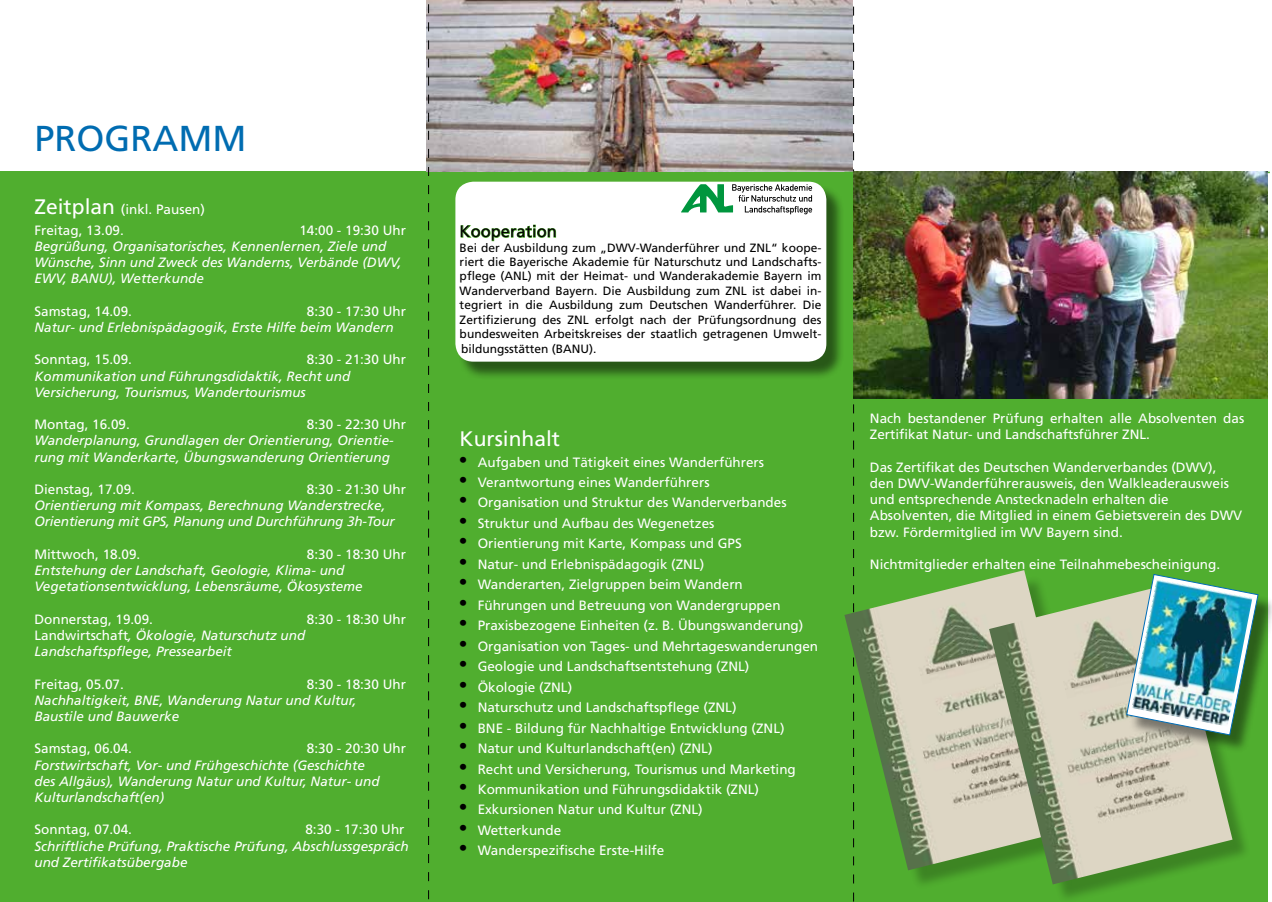
<style>
.page{position:relative;width:1272px;height:902px;background:#fff}
.page>*{position:absolute;margin:0;border:0;box-sizing:border-box;transform-origin:0 0}
.t1{font:36px "Frobisher";color:#006cb1}
.t2{font:21px "Frobisher";color:#fff}
.t3{font:16.5px "Frobisher";color:#000}
.t4{font:13.5px/16.2px "Frobisher";color:#fff}
.t5{font:italic 13.5px/16.2px "Frobisher";color:#fff}
.t6{font:12px/14.4px "Frobisher";color:#000;text-align:justify}
.s1{font-size:21px}
.s2{font-style:normal}
.s3{font-family:"Arial";font-weight:700;font-size:21px;color:#000}
</style>
<div class="page">
<div style="left:0;top:171px;width:1267px;height:730px;background:#50ae2f"></div>
<div style="left:457px;top:184px;width:388px;height:196px;background:#000;opacity:.5"></div>
<div style="left:455px;top:182px;width:371px;height:179px;background:#fff;border-radius:18px"></div>
<svg style="left:460px;top:225px;width:96px;height:16px"></svg>
<svg style="left:681px;top:184px;width:131px;height:30px"></svg>
<img style="left:426px;top:0;width:426px;height:171px">
<hr style="left:844px;top:172px;width:425px;height:1px;background:#50ae2f">
<svg style="left:853px;top:7px;width:1px;height:894px"></svg>
<svg style="left:428px;top:4px;width:1px;height:896px"></svg>
<img style="left:853px;top:171px;width:414px;height:228px">
<div style="left:848px;top:575px;width:259px;height:314px;background:#000;opacity:.24"></div>
<img style="left:844px;top:570px;width:243px;height:300px">
<div style="left:993px;top:589px;width:259px;height:312px;background:#000;opacity:.24"></div>
<img style="left:989px;top:584px;width:243px;height:300px">
<div style="left:1128px;top:576px;width:143px;height:177px;background:#000;opacity:.45"></div>
<img style="left:1125px;top:574px;width:133px;height:161px">
<h1 class="t1" style="left:34px;top:117px;width:213px">PROGRAMM</h1>
<p class="t4" style="left:34px;top:199px;width:172px;line-height:20.4px"><span class="s1">Zeitplan</span> (inkl. Pausen)<br>Freitag, 13.09.</p>
<p class="t4" style="left:299px;top:222px;width:108px">14:00 - 19:30 Uhr</p>
<p class="t5" style="left:34px;top:238px;width:369px">Begrüßung, Organisatorisches, Kennenlernen, Ziele und<br>Wünsche, Sinn und Zweck des Wanderns, Verbände (DWV,<br>EWV, BANU), Wetterkunde</p>
<p class="t4" style="left:34px;top:303px;width:99px">Samstag, 14.09.</p>
<p class="t4" style="left:307px;top:303px;width:101px">8:30 - 17:30 Uhr</p>
<p class="t5" style="left:34px;top:319px;width:361px">Natur- und Erlebnispädagogik, Erste Hilfe beim Wandern</p>
<p class="t4" style="left:34px;top:351px;width:99px">Sonntag, 15.09.</p>
<p class="t4" style="left:307px;top:351px;width:101px">8:30 - 21:30 Uhr</p>
<p class="t5" style="left:34px;top:367px;width:317px">Kommunikation und Führungsdidaktik, Recht und<br>Versicherung, Tourismus, Wandertourismus</p>
<p class="t4" style="left:34px;top:416px;width:97px">Montag, 16.09.</p>
<p class="t4" style="left:307px;top:416px;width:101px">8:30 - 22:30 Uhr</p>
<p class="t5" style="left:34px;top:432px;width:361px">Wanderplanung, Grundlagen der Orientierung, Orientie&shy;rung mit Wanderkarte, Übungswanderung Orientierung</p>
<p class="t4" style="left:34px;top:481px;width:102px">Dienstag, 17.09.</p>
<p class="t4" style="left:307px;top:481px;width:101px">8:30 - 21:30 Uhr</p>
<p class="t5" style="left:34px;top:497px;width:362px">Orientierung mit Kompass, Berechnung Wanderstrecke,<br>Orientierung mit GPS, Planung und Durchführung 3h-Tour</p>
<p class="t4" style="left:34px;top:546px;width:107px">Mittwoch, 18.09.</p>
<p class="t4" style="left:307px;top:546px;width:101px">8:30 - 18:30 Uhr</p>
<p class="t5" style="left:34px;top:562px;width:330px">Entstehung der Landschaft, Geologie, Klima- und<br>Vegetationsentwicklung, Lebensräume, Ökosysteme</p>
<p class="t4" style="left:34px;top:610px;width:120px">Donnerstag, 19.09.</p>
<p class="t4" style="left:307px;top:610px;width:101px">8:30 - 18:30 Uhr</p>
<p class="t5" style="left:34px;top:627px;width:272px"><span class="s2">Landwirtschaft</span>, Ökologie, Naturschutz und<br>Landschaftspflege, Pressearbeit</p>
<p class="t4" style="left:34px;top:675px;width:91px">Freitag, 05.07.</p>
<p class="t4" style="left:307px;top:675px;width:101px">8:30 - 18:30 Uhr</p>
<p class="t5" style="left:34px;top:691px;width:323px">Nachhaltigkeit, BNE, Wanderung Natur und Kultur,<br>Baustile und Bauwerke</p>
<p class="t4" style="left:34px;top:740px;width:99px">Samstag, 06.04.</p>
<p class="t4" style="left:307px;top:740px;width:101px">8:30 - 20:30 Uhr</p>
<p class="t5" style="left:34px;top:756px;width:347px">Forstwirtschaft, Vor- und Frühgeschichte (Geschichte des Allgäus), Wanderung Natur und Kultur, Natur- und<br>Kulturlandschaft(en)</p>
<p class="t4" style="left:34px;top:821px;width:99px">Sonntag, 07.04.</p>
<p class="t4" style="left:305px;top:821px;width:101px">8:30 - 17:30 Uhr</p>
<p class="t5" style="left:34px;top:837px;width:376px">Schriftliche Prüfung, Praktische Prüfung, Abschlussgespräch und Zertifikatsübergabe</p>
<p class="t3" style="left:459px;top:222px;width:99px">Kooperation</p>
<p class="t6" style="left:459px;top:240px;width:363px">Bei der Ausbildung zum „DWV-Wanderführer und ZNL“ koope&shy;riert die Bayerische Akademie für Naturschutz und Landschafts&shy;pflege (ANL) mit der Heimat- und Wanderakademie Bayern im Wanderverband Bayern. Die Ausbildung zum ZNL ist dabei in&shy;tegriert in die Ausbildung zum Deutschen Wanderführer. Die Zertifizierung des ZNL erfolgt nach der Prüfungsordnung des bundesweiten Arbeitskreises der staatlich getragenen Umwelt&shy;bildungsstätten (BANU).</p>
<h2 class="t2" style="left:459px;top:426px;width:102px">Kursinhalt</h2>
<p class="t4" style="left:459px;top:453px;width:306px"><span class="s3">•</span> Aufgaben und Tätigkeit eines Wanderführers</p>
<p class="t4" style="left:459px;top:474px;width:251px"><span class="s3">•</span> Verantwortung eines Wanderführers</p>
<p class="t4" style="left:459px;top:494px;width:328px"><span class="s3">•</span> Organisation und Struktur des Wanderverbandes</p>
<p class="t4" style="left:459px;top:515px;width:256px"><span class="s3">•</span> Struktur und Aufbau des Wegenetzes</p>
<p class="t4" style="left:459px;top:535px;width:284px"><span class="s3">•</span> Orientierung mit Karte, Kompass und GPS</p>
<p class="t4" style="left:459px;top:556px;width:246px"><span class="s3">•</span> Natur- und Erlebnispädagogik (ZNL)</p>
<p class="t4" style="left:459px;top:576px;width:285px"><span class="s3">•</span> Wanderarten, Zielgruppen beim Wandern</p>
<p class="t4" style="left:459px;top:596px;width:322px"><span class="s3">•</span> Führungen und Betreuung von Wandergruppen</p>
<p class="t4" style="left:459px;top:617px;width:345px"><span class="s3">•</span> Praxisbezogene Einheiten (z. B. Übungswanderung)</p>
<p class="t4" style="left:459px;top:637px;width:360px"><span class="s3">•</span> Organisation von Tages- und Mehrtageswanderungen</p>
<p class="t4" style="left:459px;top:658px;width:291px"><span class="s3">•</span> Geologie und Landschaftsentstehung (ZNL)</p>
<p class="t4" style="left:459px;top:678px;width:114px"><span class="s3">•</span> Ökologie (ZNL)</p>
<p class="t4" style="left:459px;top:699px;width:278px"><span class="s3">•</span> Naturschutz und Landschaftspflege (ZNL)</p>
<p class="t4" style="left:459px;top:719px;width:326px"><span class="s3">•</span> BNE - Bildung für Nachhaltige Entwicklung (ZNL)</p>
<p class="t4" style="left:459px;top:740px;width:254px"><span class="s3">•</span> Natur und Kulturlandschaft(en) (ZNL)</p>
<p class="t4" style="left:459px;top:760px;width:338px"><span class="s3">•</span> Recht und Versicherung, Tourismus und Marketing</p>
<p class="t4" style="left:459px;top:781px;width:301px"><span class="s3">•</span> Kommunikation und Führungsdidaktik (ZNL)</p>
<p class="t4" style="left:459px;top:801px;width:245px"><span class="s3">•</span> Exkursionen Natur und Kultur (ZNL)</p>
<p class="t4" style="left:459px;top:821px;width:103px"><span class="s3">•</span> Wetterkunde</p>
<p class="t4" style="left:459px;top:842px;width:206px"><span class="s3">•</span> Wanderspezifische Erste-Hilfe</p>
<p class="t4" style="left:870px;top:410px;width:376px">Nach bestandener Prüfung erhalten alle Absolventen das<br>Zertifikat Natur- und Landschaftsführer ZNL.</p>
<p class="t4" style="left:870px;top:459px;width:374px">Das Zertifikat des Deutschen Wanderverbandes (DWV), den DWV-Wanderführerausweis, den Walkleaderausweis und entsprechende Anstecknadeln erhalten die Absolventen, die Mitglied in einem Gebietsverein des DWV bzw. Fördermitglied im WV Bayern sind.</p>
<p class="t4" style="left:870px;top:556px;width:352px">Nichtmitglieder erhalten eine Teilnahmebescheinigung.</p>
</div>
